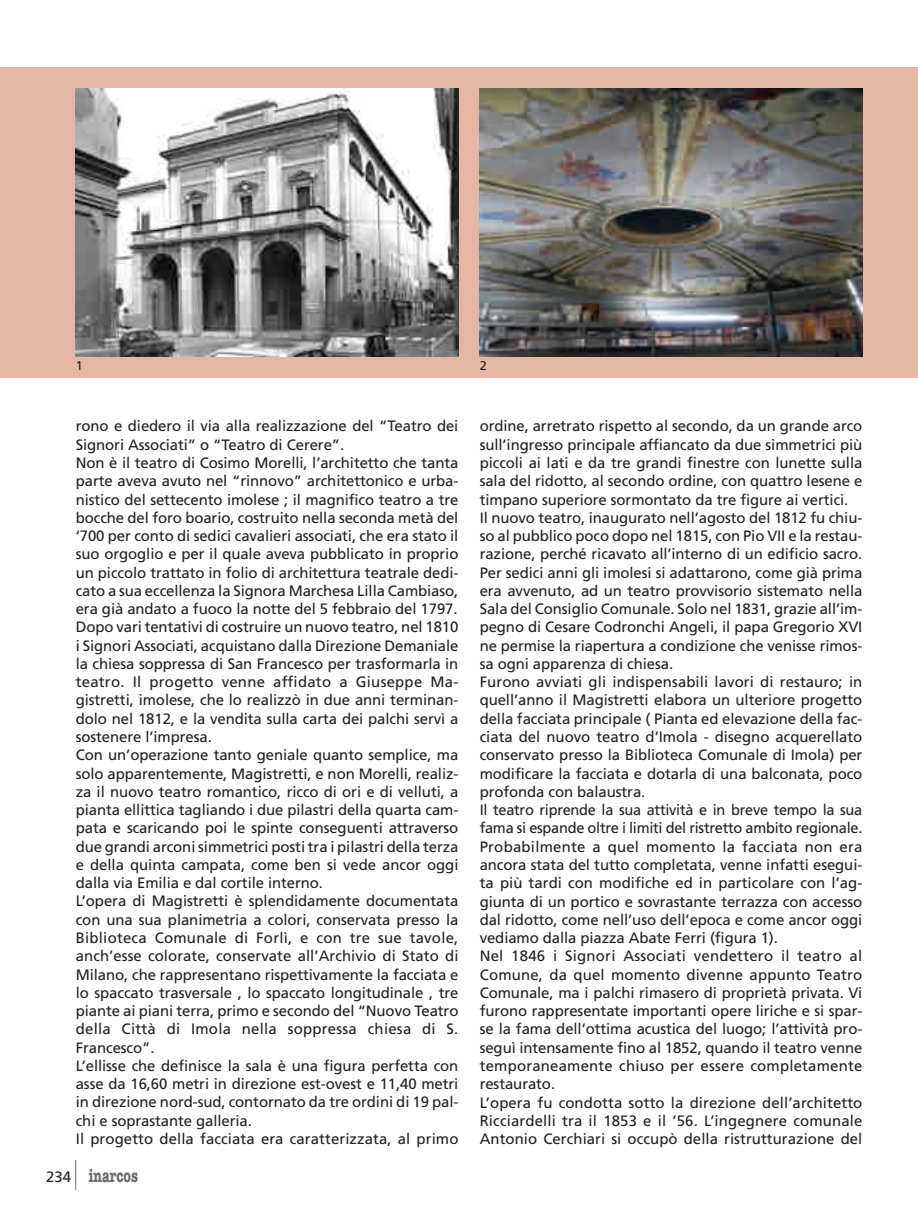
<style>
.page{position:relative;width:918px;height:1224px;background:#fff}
.page>*{position:absolute;margin:0;border:0;box-sizing:border-box;transform-origin:0 0}
.t1{font:700 18px "American Typewriter";color:#6c6d70;scale:.72 1}
.t2{font:15px/18.3px "Frutiger";letter-spacing:-.005em;color:#231f20}
.t3{font:12.75px "Frutiger";color:#231f20}
.s1{font-family:"Frutiger";font-weight:400;font-size:15px;color:#231f20}
</style>
<div class="page">
<div style="left:905px;top:67px;width:13px;height:311px;background:#e3b7a3"></div>
<hr style="left:75px;top:1160px;width:1px;height:30px;background:#6c6d70">
<div style="left:0;top:67px;width:905px;height:311px;background:#e3b7a3"></div>
<img style="left:76px;top:89px;width:382px;height:267px">
<img style="left:480px;top:89px;width:382px;height:267px">
<p class="t3" style="left:76px;top:360px;width:9px">1</p>
<p class="t3" style="left:480px;top:360px;width:9px">2</p>
<p class="t2" style="left:76px;top:418px;width:384px">rono e diedero il via alla realizzazione del “Teatro dei Signori Associati” o “Teatro di Cerere”.<br>Non è il teatro di Cosimo Morelli, l’architetto che tanta parte aveva avuto nel “rinnovo” architettonico e urba&shy;nistico del settecento imolese ; il magnifico teatro a tre bocche del foro boario, costruito nella seconda metà del ‘700 per conto di sedici cavalieri associati, che era stato il suo orgoglio e per il quale aveva pubblicato in proprio un piccolo trattato in folio di architettura teatrale dedi&shy;cato a sua eccellenza la Signora Marchesa Lilla Cambiaso, era già andato a fuoco la notte del 5 febbraio del 1797.<br>Dopo vari tentativi di costruire un nuovo teatro, nel 1810 i Signori Associati, acquistano dalla Direzione Demaniale la chiesa soppressa di San Francesco per trasformarla in teatro. Il progetto venne affidato a Giuseppe Ma&shy;gistretti, imolese, che lo realizzò in due anni terminan&shy;dolo nel 1812, e la vendita sulla carta dei palchi servì a sostenere l’impresa.<br>Con un’operazione tanto geniale quanto semplice, ma solo apparentemente, Magistretti, e non Morelli, realiz&shy;za il nuovo teatro romantico, ricco di ori e di velluti, a pianta ellittica tagliando i due pilastri della quarta cam&shy;pata e scaricando poi le spinte conseguenti attraverso due grandi arconi simmetrici posti tra i pilastri della terza e della quinta campata, come ben si vede ancor oggi dalla via Emilia e dal cortile interno.<br>L’opera di Magistretti è splendidamente documentata con una sua planimetria a colori, conservata presso la Biblioteca Comunale di Forlì, e con tre sue tavole, anch’esse colorate, conservate all’Archivio di Stato di Milano, che rappresentano rispettivamente la facciata e lo spaccato trasversale , lo spaccato longitudinale , tre piante ai piani terra, primo e secondo del “Nuovo Teatro della Città di Imola nella soppressa chiesa di S.<br>Francesco”.<br>L’ellisse che definisce la sala è una figura perfetta con asse da 16,60 metri in direzione est-ovest e 11,40 metri in direzione nord-sud, contornato da tre ordini di 19 pal&shy;chi e soprastante galleria.<br>Il progetto della facciata era caratterizzata, al primo</p>
<p class="t2" style="left:480px;top:418px;width:384px">ordine, arretrato rispetto al secondo, da un grande arco sull’ingresso principale affiancato da due simmetrici più piccoli ai lati e da tre grandi finestre con lunette sulla sala del ridotto, al secondo ordine, con quattro lesene e timpano superiore sormontato da tre figure ai vertici.<br>Il nuovo teatro, inaugurato nell’agosto del 1812 fu chiu&shy;so al pubblico poco dopo nel 1815, con Pio VII e la restau&shy;razione, perché ricavato all’interno di un edificio sacro.<br>Per sedici anni gli imolesi si adattarono, come già prima era avvenuto, ad un teatro provvisorio sistemato nella Sala del Consiglio Comunale. Solo nel 1831, grazie all’im&shy;pegno di Cesare Codronchi Angeli, il papa Gregorio XVI ne permise la riapertura a condizione che venisse rimos&shy;sa ogni apparenza di chiesa.<br>Furono avviati gli indispensabili lavori di restauro; in quell’anno il Magistretti elabora un ulteriore progetto della facciata principale ( Pianta ed elevazione della fac&shy;ciata del nuovo teatro d’Imola - disegno acquerellato conservato presso la Biblioteca Comunale di Imola) per modificare la facciata e dotarla di una balconata, poco profonda con balaustra.<br>Il teatro riprende la sua attività e in breve tempo la sua fama si espande oltre i limiti del ristretto ambito regionale.<br>Probabilmente a quel momento la facciata non era ancora stata del tutto completata, venne infatti esegui&shy;ta più tardi con modifiche ed in particolare con l’ag&shy;giunta di un portico e sovrastante terrazza con accesso dal ridotto, come nell’uso dell’epoca e come ancor oggi vediamo dalla piazza Abate Ferri (figura 1).<br>Nel 1846 i Signori Associati vendettero il teatro al Comune, da quel momento divenne appunto Teatro Comunale, ma i palchi rimasero di proprietà privata. Vi furono rappresentate importanti opere liriche e si spar&shy;se la fama dell’ottima acustica del luogo; l’attività pro&shy;seguì intensamente fino al 1852, quando il teatro venne temporaneamente chiuso per essere completamente restaurato.<br>L’opera fu condotta sotto la direzione dell’architetto Ricciardelli tra il 1853 e il ’56. L’ingegnere comunale Antonio Cerchiari si occupò della ristrutturazione del</p>
<p class="t1" style="left:46px;top:1170px;width:129px"><span class="s1">234</span> inarcos</p>
</div>
